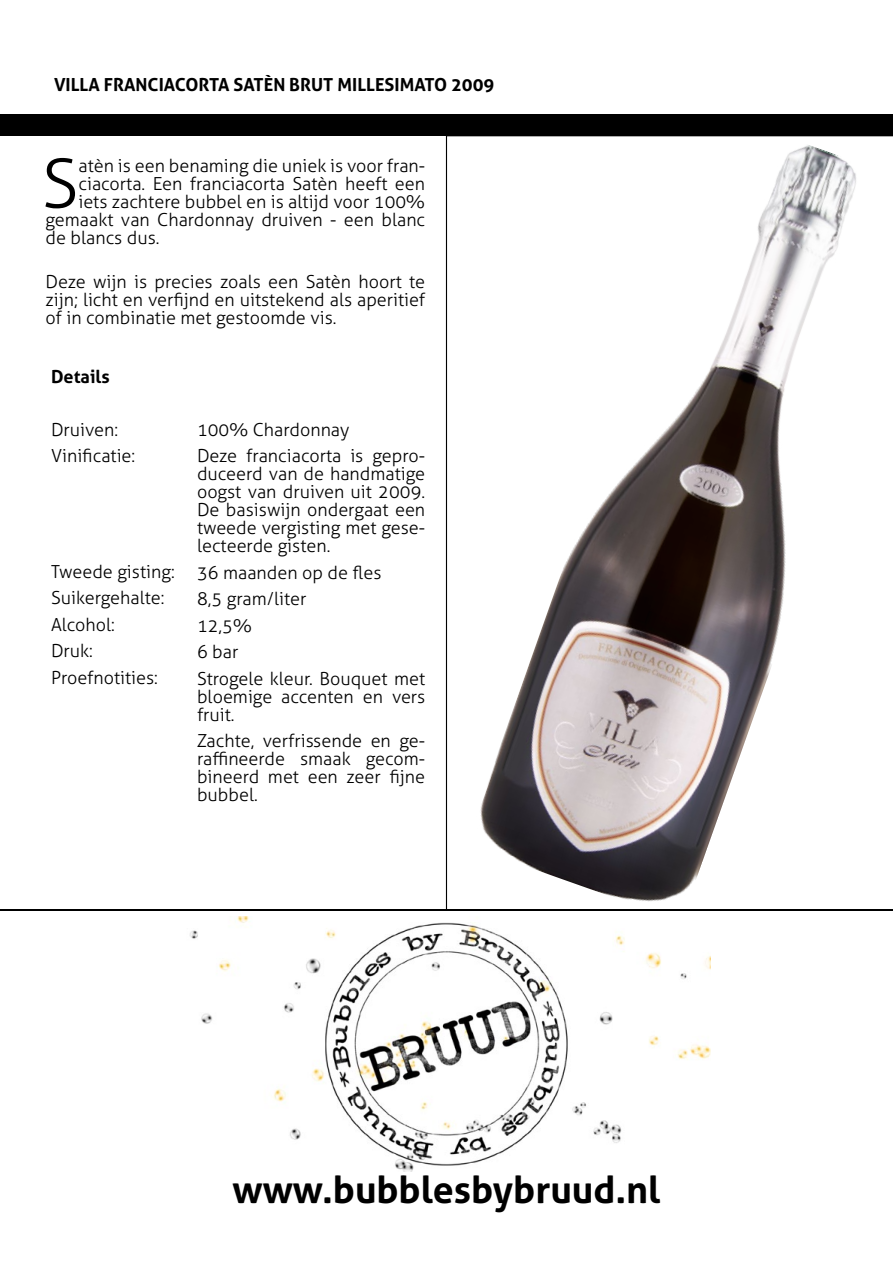
<style>
.page{position:relative;width:893px;height:1263px;background:#fff}
.page>*{position:absolute;margin:0;border:0;box-sizing:border-box;transform-origin:0 0}
.t1{font:300 67.95px "Aller";color:#000}
.t2{font:700 37.5px "Aller";color:#000}
.t3{font:300 18px/18px "Aller";color:#000}
.t4{font:700 18px "Aller";color:#000}
.s1{color:#fff}
</style>
<div class="page">
<svg style="left:446px;top:136px;width:447px;height:774px"></svg>
<img style="left:190px;top:916px;width:520px;height:256px">
<div style="left:0;top:115px;width:893px;height:21px;background:#000"></div>
<hr style="left:0;top:910px;width:893px;height:1px;background:#000">
<p class="t4" style="left:54px;top:73px;width:442px">VILLA FRANCIACORTA SATÈN BRUT MILLESIMATO 2009</p>
<h1 class="t1" style="left:42px;top:143px;width:38px">S</h1>
<p class="t3" style="left:78px;top:156px;width:348px">atèn is een benaming die uniek is voor fran-</p>
<p class="t3" style="left:78px;top:174px;width:348px">ciacorta. Een franciacorta Satèn heeft een</p>
<p class="t3" style="left:78px;top:192px;width:348px">iets zachtere bubbel en is altijd voor 100%</p>
<p class="t3" style="left:46px;top:210px;width:381px">gemaakt van Chardonnay druiven - een blanc</p>
<p class="t3" style="left:46px;top:228px;width:116px">de blancs dus.</p>
<p class="t3" style="left:46px;top:273px;width:381px;text-align:justify">Deze wijn is precies zoals een Satèn hoort te zijn; licht en verfijnd en uitstekend als aperitief of in combinatie met gestoomde vis.</p>
<p class="t4" style="left:51px;top:365px;width:60px">Details</p>
<p class="t3" style="left:51px;top:416px;width:106px;line-height:26.5px">Druiven: <span class="s1">dssf<br></span>Vinificatie:</p>
<p class="t3" style="left:51px;top:558px;width:125px;line-height:26.5px">Tweede gisting:<br>Suikergehalte:<br>Alcohol:<br>Druk:<br>Proefnotities:</p>
<p class="t3" style="left:197px;top:416px;width:230px;line-height:26.5px">100% Chardonnay<br>Deze franciacorta is gepro-</p>
<p class="t3" style="left:197px;top:465px;width:230px;text-align:justify">duceerd van de handmatige oogst van druiven uit 2009.<br>De basiswijn ondergaat een tweede vergisting met gese&shy;lecteerde gisten.</p>
<p class="t3" style="left:197px;top:559px;width:230px;line-height:26.5px">36 maanden op de fles<br>8,5 gram/liter<br>12,5%<br>6 bar<br>Strogele kleur. Bouquet met</p>
<p class="t3" style="left:197px;top:687px;width:230px">bloemige accenten en vers fruit.</p>
<p class="t3" style="left:197px;top:732px;width:230px;text-align:justify">Zachte, verfrissende en ge&shy;raffineerde smaak gecom&shy;bineerd met een zeer fijne bubbel.</p>
<h2 class="t2" style="left:233px;top:1167px;width:429px">www.bubblesbybruud.nl</h2>
</div>
